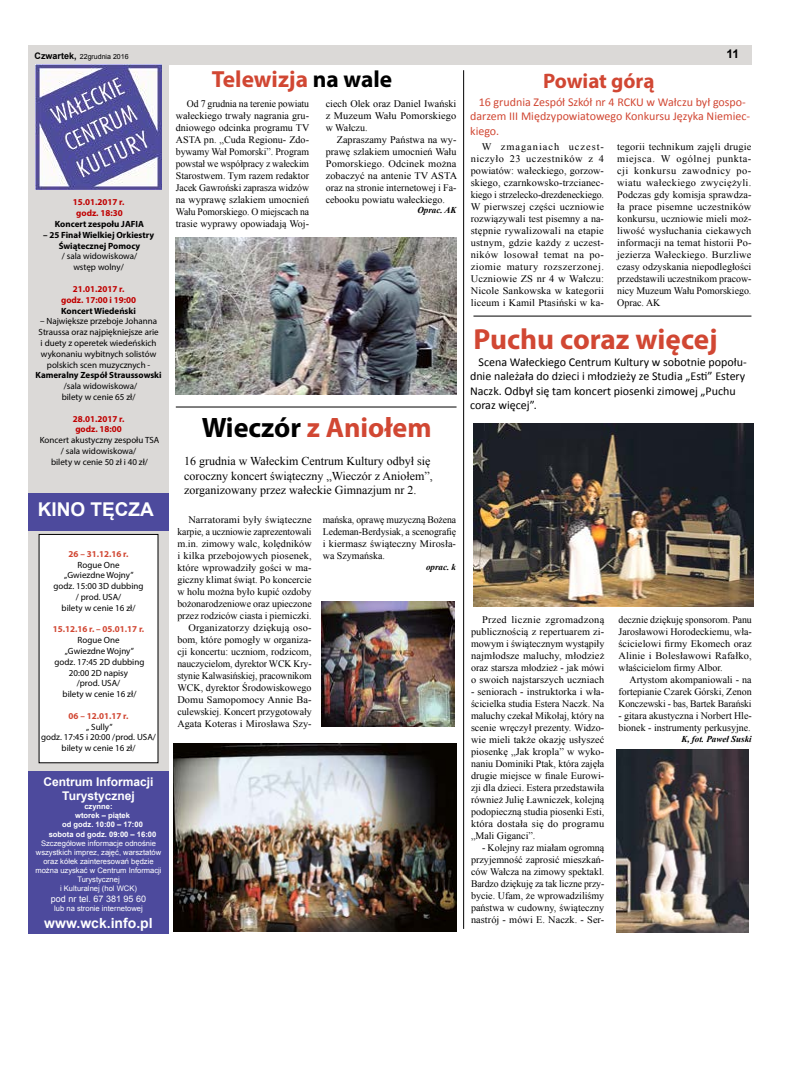
<style>
.page{position:relative;width:794px;height:1092px;background:#fff}
.page>*{position:absolute;margin:0;border:0;box-sizing:border-box;transform-origin:0 0}
.t1{font:700 29.1px "Myriad Pro";color:#d14733}
.t2{font:700 28.1px "Myriad Pro";color:#d14733}
.t3{font:700 23.4px "Myriad Pro";color:#d14733}
.t4{font:700 21px "Myriad Pro";letter-spacing:-.005em;color:#d14733}
.t5{font:700 19px "Arial";color:#fff}
.t6{font:700 14px "Arial";color:#fff}
.t7{font:12px/14.4px "Calibri";color:#000}
.t8{font:12px/14.4px "Times New Roman";color:#000}
.t9{font:12px/14.4px "Calibri";color:#d14733}
.t10{font:700 12px/14.4px "Arial";color:#fff;text-align:center}
.t11{font:700 12px "Arial";color:#000}
.t12{font:10px/12px "Times New Roman";color:#000;text-align:justify}
.t13{font:10px/12px "Times New Roman";color:#000;text-align:justify;scale:1.04 1}
.t14{font:9px/10.8px "Myriad Pro";color:#000;text-align:center}
.t15{font:700 9px/10.8px "Myriad Pro";color:#000;text-align:center}
.t16{font:700 9px/10.8px "Myriad Pro";color:#c00000;text-align:center}
.t17{font:700 9px "Myriad Pro";color:#d14733}
.t18{font:italic 700 9px "Times New Roman";color:#000}
.t19{font:9px "Arial";color:#fff}
.t20{font:7.6px/9.1px "Arial";color:#fff;text-align:center}
.t21{font:700 7.6px "Arial";color:#fff}
.t22{font:7px "Arial";color:#000}
.s1{font-weight:700;font-size:9px}
.s2{color:#000}
</style>
<div class="page">
<div style="left:28px;top:45px;width:723px;height:19px;background:#dbd9d7"></div>
<div style="left:28px;top:63px;width:141px;height:707px;background:#dbd9d7"></div>
<img style="left:35px;top:64px;width:127px;height:126px">
<div style="left:28px;top:493px;width:141px;height:37px;background:#4d4a9d"></div>
<div style="left:28px;top:771px;width:141px;height:162px;background:#4d4a9d"></div>
<div style="left:39px;top:534px;width:119px;height:228px;background:#fff"></div>
<img style="left:176px;top:237px;width:280px;height:158px">
<img style="left:473px;top:423px;width:280px;height:183px">
<img style="left:617px;top:749px;width:131px;height:183px">
<img style="left:322px;top:601px;width:133px;height:125px">
<img style="left:174px;top:743px;width:282px;height:188px">
<hr style="left:463px;top:70px;width:1px;height:858px;background:#000">
<hr style="left:473px;top:316px;width:278px;height:1px;background:#000">
<hr style="left:176px;top:407px;width:280px;height:1px;background:#000">
<p class="t22" style="left:35px;top:52px;width:95px"><span class="s1">Czwartek,</span> 22grudnia 2016</p>
<p class="t11" style="left:726px;top:46px;width:14px">11</p>
<p class="t16" style="left:73px;top:197px;width:53px">15.01.2017 r. godz. 18:30</p>
<p class="t15" style="left:55px;top:218px;width:91px">Koncert zespołu JAFIA</p>
<p class="t15" style="left:43px;top:229px;width:112px">– 25 Finał Wielkiej Orkiestry<br>Świątecznej Pomocy</p>
<p class="t14" style="left:62px;top:251px;width:77px">/ sala widowiskowa/ wstęp wolny/</p>
<p class="t16" style="left:61px;top:283px;width:76px">21.01.2017 r. godz. 17:00 i 19:00</p>
<p class="t15" style="left:61px;top:305px;width:76px">Koncert Wiedeński</p>
<p class="t14" style="left:39px;top:316px;width:122px">– Największe przeboje Johanna<br>Straussa oraz najpiękniejsze arie i duety z operetek wiedeńskich wykonaniu wybitnych solistów polskich scen muzycznych -</p>
<p class="t15" style="left:36px;top:369px;width:128px">Kameralny Zespół Straussowski</p>
<p class="t14" style="left:62px;top:380px;width:77px;text-align:left">/sala widowiskowa/ bilety w cenie 65 zł/</p>
<p class="t16" style="left:73px;top:413px;width:53px;text-align:left">28.01.2017 r. godz. 18:00</p>
<p class="t14" style="left:40px;top:434px;width:121px">Koncert akustyczny zespołu TSA / sala widowiskowa/<br>bilety w cenie 50 zł i 40 zł/</p>
<h3 class="t5" style="left:38px;top:497px;width:118px">KINO TĘCZA</h3>
<p class="t17" style="left:69px;top:548px;width:61px">26 – 31.12.16 r.</p>
<p class="t14" style="left:54px;top:559px;width:91px">Rogue One<br>„Gwiezdne Wojny” godz. 15:00 3D dubbing / prod. USA/<br>bilety w cenie 16 zł/</p>
<p class="t17" style="left:53px;top:623px;width:93px">15.12.16 r. – 05.01.17 r.</p>
<p class="t14" style="left:55px;top:634px;width:91px">Rogue One<br>„Gwiezdne Wojny” godz. 17:45 2D dubbing<br>20:00 2D napisy<br>/prod. USA/<br>bilety w cenie 16 zł/</p>
<p class="t17" style="left:69px;top:710px;width:61px">06 – 12.01.17 r.</p>
<p class="t14" style="left:41px;top:721px;width:116px">„ Sully”<br>godz. 17:45 i 20:00 /prod. USA/ bilety w cenie 16 zł/</p>
<p class="t10" style="left:43px;top:774px;width:112px">Centrum Informacji<br>Turystycznej</p>
<p class="t21" style="left:84px;top:801px;width:30px">czynne:</p>
<p class="t21" style="left:75px;top:810px;width:56px">wtorek – piątek</p>
<p class="t21" style="left:62px;top:819px;width:82px">od godz. 10:00 – 17:00</p>
<p class="t21" style="left:49px;top:828px;width:109px">sobota od godz. 09:00 – 16:00</p>
<p class="t20" style="left:35px;top:838px;width:128px">Szczegółowe informacje odnośnie wszystkich imprez, zajęć, warsztatów oraz kółek zainteresowań będzie można uzyskać w Centrum Informacji<br>Turystycznej<br>i Kulturalnej (hol WCK)</p>
<p class="t19" style="left:51px;top:892px;width:97px">pod nr tel. 67 381 95 60</p>
<p class="t20" style="left:54px;top:904px;width:90px">lub na stronie internetowej</p>
<h3 class="t6" style="left:44px;top:913px;width:110px">www.wck.info.pl</h3>
<h3 class="t3" style="left:212px;top:64px;width:182px">Telewizja <span class="s2">na wale</span></h3>
<p class="t12" style="left:326px;top:97px;width:132px">ciech Olek oraz Daniel Iwański z Muzeum Wału Pomorskiego w Wałczu.</p>
<p class="t12" style="left:326px;top:133px;width:133px;text-indent:11px">Zapraszamy Państwa na wy&shy;prawę szlakiem umocnień Wału Pomorskiego. Odcinek można zobaczyć na antenie TV ASTA oraz na stronie internetowej i Fa&shy;cebooku powiatu wałeckiego.</p>
<p class="t18" style="left:417px;top:204px;width:41px">Oprac. AK</p>
<p class="t12" style="left:176px;top:97px;width:135px;text-indent:11px">Od 7 grudnia na terenie powiatu wałeckiego trwały nagrania gru&shy;dniowego odcinka programu TV ASTA pn. „Cuda Regionu- Zdo&shy;bywamy Wał Pomorski”. Program powstał we współpracy z wałeckim Starostwem. Tym razem redaktor Jacek Gawroński zaprasza widzów na wyprawę szlakiem umocnień Wału Pomorskiego. O miejscach na trasie wyprawy opowiadają Woj-</p>
<h2 class="t2" style="left:202px;top:409px;width:231px"><span class="s2">Wieczór</span> z Aniołem</h2>
<p class="t8" style="left:184px;top:454px;width:250px">16 grudnia w Wałeckim Centrum Kultury odbył się coroczny koncert świąteczny „Wieczór z Aniołem”, zorganizowany przez wałeckie Gimnazjum nr 2.</p>
<p class="t12" style="left:323px;top:513px;width:135px">mańska, oprawę muzyczną Bożena Ledeman-Berdysiak, a scenografię i kiermasz świąteczny Mirosła&shy;wa Szymańska.</p>
<p class="t18" style="left:426px;top:560px;width:31px">oprac. k</p>
<p class="t13" style="left:177px;top:513px;width:131px;text-align:right">Narratorami były świąteczne karpie, a uczniowie zaprezentowali m.in. zimowy walc, kolędników i kilka przebojowych piosenek, które wprowadziły gości w ma&shy;giczny klimat świąt. Po koncercie w holu można było kupić ozdoby bożonarodzeniowe oraz upieczone przez rodziców ciasta i pierniczki.<br>Organizatorzy dziękują oso&shy;bom, które pomogły w organiza&shy;cji koncertu: uczniom, rodzicom, nauczycielom, dyrektor WCK Kry&shy;stynie Kalwasińskiej, pracownikom<br>WCK, dyrektor Środowiskowego<br>Domu Samopomocy Annie Ba&shy;culewskiej. Koncert przygotowały<br>Agata Koteras i Mirosława Szy-</p>
<h3 class="t4" style="left:543px;top:67px;width:113px">Powiat górą</h3>
<p class="t9" style="left:470px;top:95px;width:281px;text-indent:8px">16 grudnia Zespół Szkół nr 4 RCKU w Wałczu był gospo&shy;darzem III Międzypowiatowego Konkursu Języka Niemiec&shy;kiego.</p>
<p class="t13" style="left:617px;top:140px;width:131px">tegorii technikum zajęli drugie miejsca. W ogólnej punkta&shy;cji konkursu zawodnicy po&shy;wiatu wałeckiego zwyciężyli.<br>Podczas gdy komisja sprawdza&shy;ła prace pisemne uczestników konkursu, uczniowie mieli moż&shy;liwość wysłuchania ciekawych informacji na temat historii Po&shy;jezierza Wałeckiego. Burzliwe czasy odzyskania niepodległości przedstawili uczestnikom pracow&shy;nicy Muzeum Wału Pomorskiego.<br>Oprac. AK</p>
<p class="t13" style="left:471px;top:140px;width:130px;text-indent:11px">W zmaganiach uczest&shy;niczyło 23 uczestników z 4 powiatów: wałeckiego, gorzow&shy;skiego, czarnkowsko-trzcianec&shy;kiego i strzelecko-drezdeneckiego.<br>W pierwszej części uczniowie rozwiązywali test pisemny a na&shy;stępnie rywalizowali na etapie ustnym, gdzie każdy z uczest&shy;ników losował temat na po&shy;ziomie matury rozszerzonej.<br>Uczniowie ZS nr 4 w Wałczu:<br>Nicole Sankowska w kategorii liceum i Kamil Ptasiński w ka-</p>
<h1 class="t1" style="left:473px;top:320px;width:246px">Puchu coraz więcej</h1>
<p class="t7" style="left:470px;top:355px;width:278px;text-indent:9px">Scena Wałeckiego Centrum Kultury w sobotnie popołu&shy;dnie należała do dzieci i młodzieży ze Studia „Esti” Estery Naczk. Odbył się tam koncert piosenki zimowej „Puchu coraz więcej”.</p>
<p class="t13" style="left:471px;top:613px;width:130px;text-indent:11px">Przed licznie zgromadzoną publicznością z repertuarem zi&shy;mowym i świątecznym wystąpiły najmłodsze maluchy, młodzież oraz starsza młodzież - jak mówi o swoich najstarszych uczniach</p>
<p class="t12" style="left:471px;top:685px;width:135px">- seniorach - instruktorka i wła&shy;ścicielka studia Estera Naczk. Na maluchy czekał Mikołaj, który na scenie wręczył prezenty. Widzo&shy;wie mieli także okazję usłyszeć piosenkę „Jak kropla” w wyko&shy;naniu Dominiki Ptak, która zajęła drugie miejsce w finale Eurowi&shy;zji dla dzieci. Estera przedstawiła również Julię Ławniczek, kolejną podopieczną studia piosenki Esti, która dostała się do programu „Mali Giganci”.</p>
<p class="t12" style="left:471px;top:841px;width:135px;text-indent:11px">- Kolejny raz miałam ogromną przyjemność zaprosić mieszkań&shy;ców Wałcza na zimowy spektakl.<br>Bardzo dziękuję za tak liczne przy&shy;bycie. Ufam, że wprowadziliśmy państwa w cudowny, świąteczny nastrój - mówi E. Naczk. - Ser-</p>
<p class="t12" style="left:618px;top:613px;width:135px">decznie dziękuję sponsorom. Panu Jarosławowi Horodeckiemu, wła&shy;ścicielowi firmy Ekomech oraz Alinie i Bolesławowi Rafałko, właścicielom firmy Albor.</p>
<p class="t12" style="left:618px;top:673px;width:135px;text-indent:11px">Artystom akompaniowali - na fortepianie Czarek Górski, Zenon Konczewski - bas, Bartek Barański</p>
<p class="t12" style="left:618px;top:709px;width:135px">- gitara akustyczna i Norbert Hle&shy;bionek - instrumenty perkusyjne.</p>
<p class="t18" style="left:681px;top:732px;width:72px">K, fot. Paweł Suski</p>
</div>
